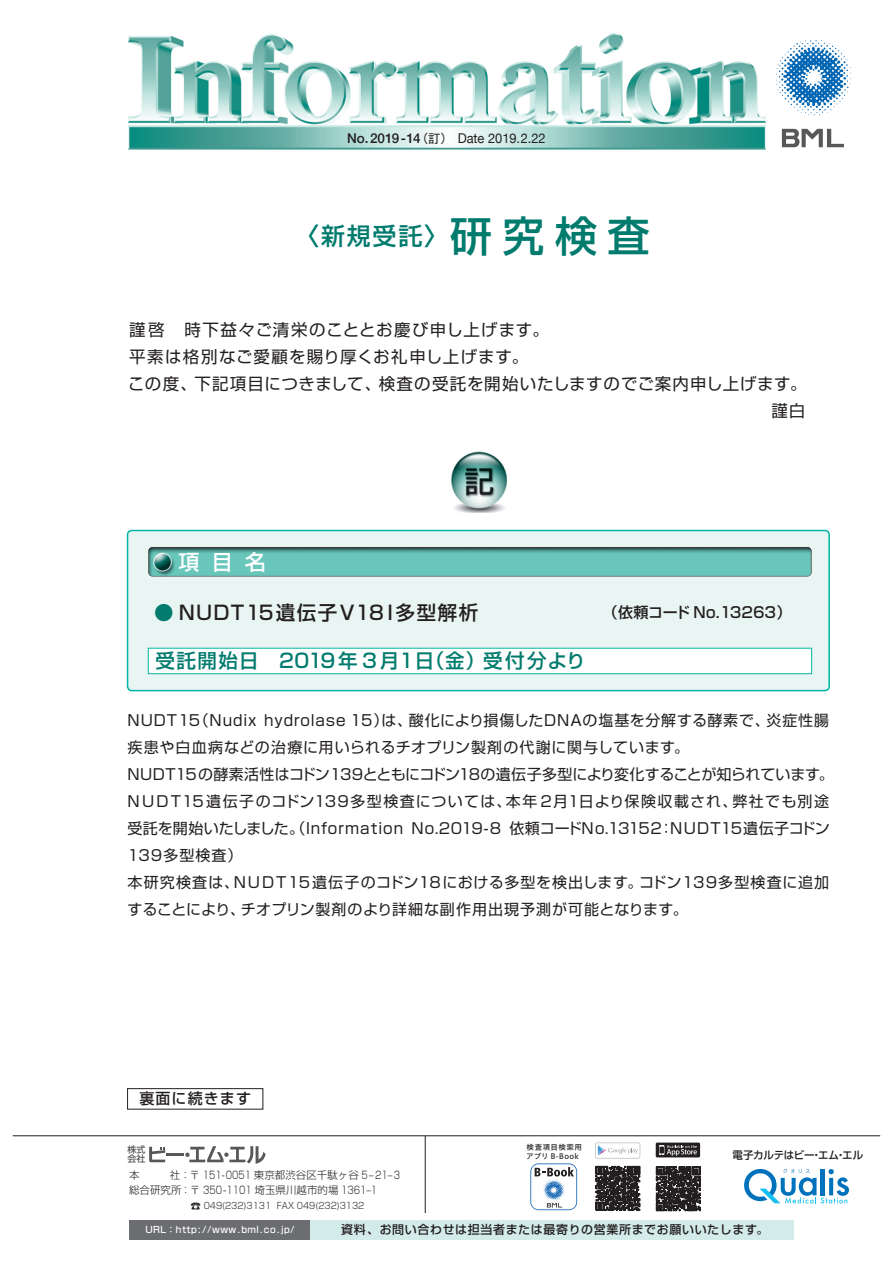
<style>
.page{position:relative;width:893px;height:1263px;background:#fff}
.page>*{position:absolute;margin:0;border:0;box-sizing:border-box;transform-origin:0 0}
.t1{font:500 24px "Shin Go Pro";color:#007b6e}
.t2{font:500 21px "Shin Go Pro";color:#fff}
.t3{font:500 19.5px "Shin Go Pro";letter-spacing:.06em;color:#007b6e}
.t4{font:500 19.5px "Shin Go Pro";letter-spacing:-.11em;color:#231f20}
.t5{font:16.5px "Shin Go Pro";letter-spacing:.055em;color:#231f20}
.t6{font:15px/27px "Shin Go Pro";letter-spacing:.04em;color:#231f20}
.t7{font:500 15px "Shin Go Pro";letter-spacing:-.185em;color:#231f20}
.t8{font:500 15px "Shin Go Pro";letter-spacing:.075em;color:#231f20}
.t9{font:13.5px "Helvetica Neue";color:#231f20;scale:.95 1}
.t10{font:500 12px "Shin Go Pro";letter-spacing:.05em;color:#231f20}
.t11{font:300 10.5px/15px "Shin Go Pro";color:#231f20}
.t12{font:500 10.5px "Shin Go Pro";letter-spacing:-.025em;color:#231f20}
.t13{font:300 9px "Shin Go Pro";color:#231f20;scale:.9 1}
.t14{font:500 9px "Shin Go Pro";letter-spacing:.05em;color:#fff}
.t15{font:500 9px/9.4px "Shin Go Pro";color:#57585a}
.t16{font:7.5px/9px "Hiragino UD Sans Std W5";letter-spacing:.05em;color:#231f20}
.s1{font-weight:500}
.s2{font-family:"Gothic MB101 Pro";font-size:12.15px}
.s3{font-size:42px}
.s4{color:#007b6e}
.s5{font-size:10.5px}
</style>
<div class="page">
<div style="left:128px;top:530px;width:701px;height:161px;background:#e9f5f3;border-radius:4px"></div>
<div style="left:127px;top:530px;width:703px;height:161px;border:2px solid #00b5a3;border-radius:4px"></div>
<img style="left:451px;top:451px;width:56px;height:61px">
<img style="left:128px;top:33px;width:663px;height:117px">
<svg style="left:776px;top:40px;width:75px;height:75px"></svg>
<svg style="left:782px;top:129px;width:62px;height:18px"></svg>
<hr style="left:425px;top:1136px;width:1px;height:77px;background:#231f20">
<hr style="left:13px;top:1135px;width:867px;height:1px;background:#231f20">
<div style="left:148px;top:648px;width:664px;height:26px;background:#fff"></div>
<div style="left:148px;top:648px;width:664px;height:26px;border:1px solid #00b5a3"></div>
<img style="left:148px;top:547px;width:664px;height:29px">
<div style="left:310px;top:1220px;width:484px;height:19px;background:#d3ece9"></div>
<div style="left:130px;top:1220px;width:180px;height:19px;background:#6c6d70"></div>
<svg style="left:744px;top:1169px;width:105px;height:34px"></svg>
<svg style="left:149px;top:1147px;width:16px;height:15px"></svg>
<hr style="left:166px;top:1153px;width:18px;height:3px;background:#57585a">
<svg style="left:185px;top:1146px;width:81px;height:18px"></svg>
<svg style="left:529px;top:1162px;width:50px;height:50px"></svg>
<svg style="left:530px;top:1163px;width:47px;height:47px"></svg>
<svg style="left:655px;top:1142px;width:45px;height:16px"></svg>
<svg style="left:655px;top:1166px;width:46px;height:46px"></svg>
<svg style="left:656px;top:1167px;width:44px;height:44px;background:#373435"></svg>
<svg style="left:595px;top:1143px;width:45px;height:15px"></svg>
<svg style="left:595px;top:1165px;width:46px;height:46px"></svg>
<svg style="left:596px;top:1166px;width:44px;height:44px;background:#373334"></svg>
<div style="left:127px;top:1088px;width:136px;height:21px;border:1px solid #231f20"></div>
<p class="t9" style="left:347px;top:128px;width:211px"><span class="s1">No.2019-14</span><span class="s2">（訂）</span> Date 2019.2.22</p>
<h1 class="t1" style="left:295px;top:216px;width:356px">〈新規受託〉<span class="s3">研究検査</span></h1>
<p class="t5" style="left:129px;top:316px;width:421px">謹啓　時下益々ご清栄のこととお慶び申し上げます。</p>
<p class="t5" style="left:129px;top:343px;width:401px">平素は格別なご愛顧を賜り厚くお礼申し上げます。</p>
<p class="t5" style="left:128px;top:370px;width:680px">この度、下記項目につきまして、検査の受託を開始いたしますのでご案内申し上げます。</p>
<p class="t5" style="left:771px;top:397px;width:35px">謹白</p>
<h2 class="t2" style="left:179px;top:544px;width:89px">項目名</h2>
<h3 class="t4" style="left:154px;top:597px;width:326px"><span class="s4">●</span> ＮＵＤＴ１５遺伝子Ｖ１８Ｉ多型解析</h3>
<p class="t7" style="left:603px;top:600px;width:190px">（依頼コード No.１３２６３）</p>
<h3 class="t3" style="left:156px;top:645px;width:431px">受託開始日　2019年 3月1日（金）受付分より</h3>
<p class="t6" style="left:127px;top:705px;width:708px">NUDT15（Nudix hydrolase 15）は、酸化により損傷したDNAの塩基を分解する酵素で、炎症性腸疾患や白血病などの治療に用いられるチオプリン製剤の代謝に関与しています。<br>NUDT15の酵素活性はコドン139とともにコドン18の遺伝子多型により変化することが知られています。NUDT15遺伝子のコドン139多型検査については、本年 2月1日より保険収載され、弊社でも別途受託を開始いたしました。（Information No.2019-8 依頼コードNo.13152：NUDT15遺伝子コドン139多型検査）<br>本研究検査は、NUDT15遺伝子のコドン18における多型を検出します。コドン139多型検査に追加することにより、チオプリン製剤のより詳細な副作用出現予測が可能となります。</p>
<p class="t8" style="left:139px;top:1086px;width:113px">裏面に続きます</p>
<p class="t15" style="left:127px;top:1143px;width:19px">株式会社</p>
<p class="t11" style="left:129px;top:1166px;width:272px">本 　　 社：〒 151-0051 東京都渋谷区千駄ヶ谷 5–21–3総合研究所：〒 350-1101 埼玉県川越市的場 1361–1</p>
<p class="t13" style="left:191px;top:1198px;width:195px"><span class="s5">☎</span> 049(232)3131　FAX 049(232)3132</p>
<p class="t16" style="left:526px;top:1142px;width:57px">検査項目検索用アプリ B-Book</p>
<p class="t12" style="left:732px;top:1146px;width:132px">電子カルテはビー・エム・エル</p>
<p class="t14" style="left:145px;top:1222px;width:151px">URL：http://www.bml.co.jp/</p>
<p class="t10" style="left:341px;top:1219px;width:429px">資料、お問い合わせは担当者または最寄りの営業所までお願いいたします。</p>
</div>
